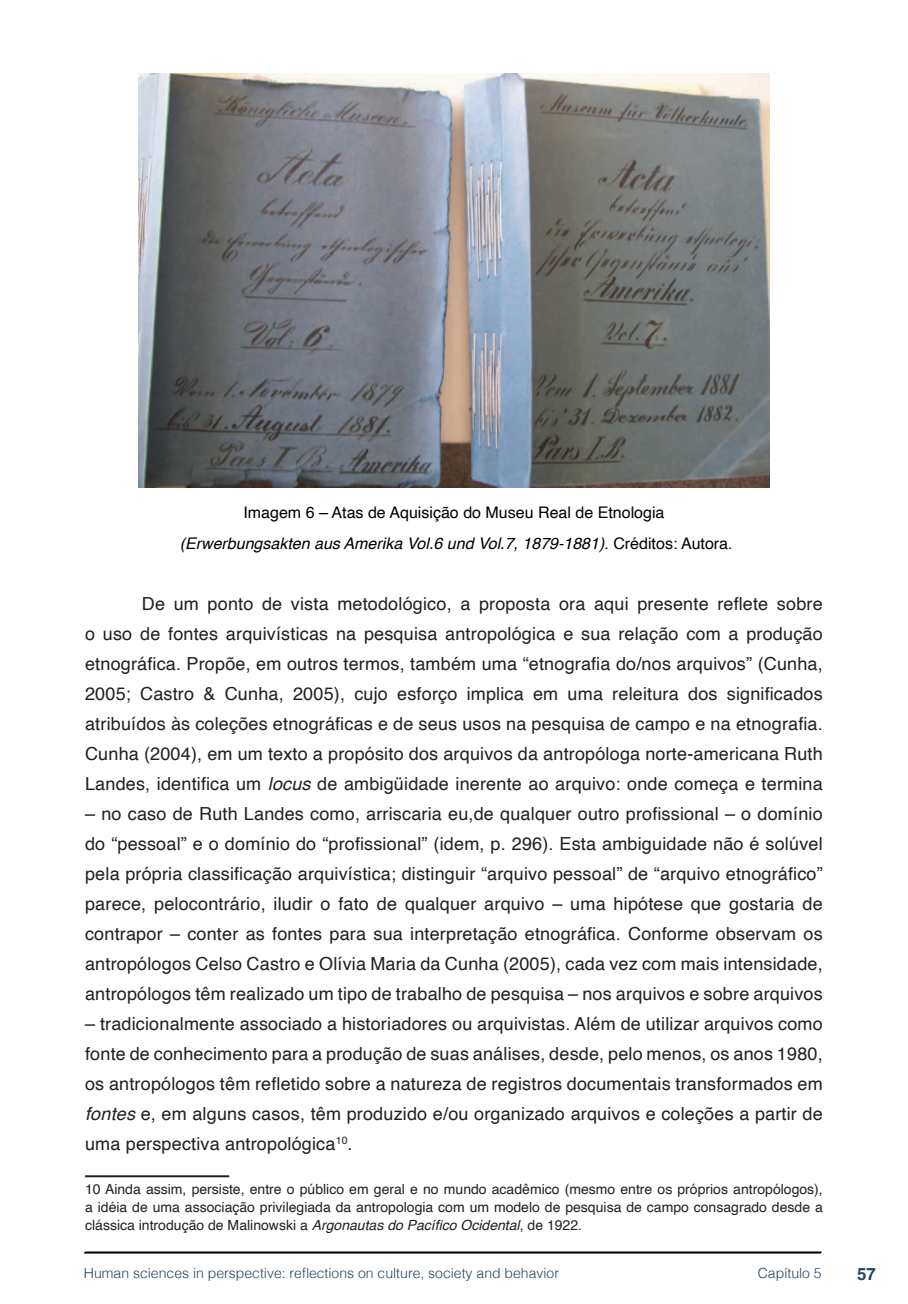
<style>
.page{position:relative;width:908px;height:1304px;background:#fff}
.page>*{position:absolute;margin:0;border:0;box-sizing:border-box;transform-origin:0 0}
.t1{font:18px/30px "Helvetica";letter-spacing:.01em;color:#231f20;text-align:justify}
.t2{font:700 16.8px "Helvetica";color:#23445f}
.t3{font:16px/30.6px "Helvetica";color:#000;text-align:center}
.t4{font:14px/18px "Helvetica";color:#231f20;text-align:justify}
.t5{font:300 14px "Helvetica";color:#23445f}
.s1{font-style:italic}
</style>
<div class="page">
<svg style="left:84px;top:1251px;width:737px;height:3px;background:#515151"></svg>
<img style="left:138px;top:74px;width:631px;height:414px">
<hr style="left:85px;top:1175px;width:144px;height:2px;background:#231f20">
<p class="t3" style="left:180px;top:498px;width:554px">Imagem 6 – Atas de Aquisição do Museu Real de Etnologia <span class="s1">(Erwerbungsakten aus Amerika Vol.6 und Vol.7, 1879-1881)</span>. Créditos: Autora.</p>
<p class="t1" style="left:85px;top:589px;width:738px;text-indent:57px">De um ponto de vista metodológico, a proposta ora aqui presente reflete sobre o uso de fontes arquivísticas na pesquisa antropológica e sua relação com a produção etnográfica. Propõe, em outros termos, também uma “etnografia do/nos arquivos” (Cunha, 2005; Castro &amp; Cunha, 2005), cujo esforço implica em uma releitura dos significados atribuídos às coleções etnográficas e de seus usos na pesquisa de campo e na etnografia.<br>Cunha (2004), em um texto a propósito dos arquivos da antropóloga norte-americana Ruth Landes, identifica um <span class="s1">locus</span> de ambigüidade inerente ao arquivo: onde começa e termina</p>
<p class="t1" style="left:85px;top:799px;width:738px">– no caso de Ruth Landes como, arriscaria eu,de qualquer outro profissional – o domínio do “pessoal” e o domínio do “profissional” (idem, p. 296). Esta ambiguidade não é solúvel pela própria classificação arquivística; distinguir “arquivo pessoal” de “arquivo etnográfico” parece, pelocontrário, iludir o fato de qualquer arquivo – uma hipótese que gostaria de contrapor – conter as fontes para sua interpretação etnográfica. Conforme observam os antropólogos Celso Castro e Olívia Maria da Cunha (2005), cada vez com mais intensidade, antropólogos têm realizado um tipo de trabalho de pesquisa – nos arquivos e sobre arquivos</p>
<p class="t1" style="left:85px;top:1009px;width:738px">– tradicionalmente associado a historiadores ou arquivistas. Além de utilizar arquivos como fonte de conhecimento para a produção de suas análises, desde, pelo menos, os anos 1980, os antropólogos têm refletido sobre a natureza de registros documentais transformados em <span class="s1">fontes</span> e, em alguns casos, têm produzido e/ou organizado arquivos e coleções a partir de uma perspectiva antropológica<sup>10</sup>.</p>
<p class="t4" style="left:85px;top:1181px;width:739px">10 Ainda assim, persiste, entre o público em geral e no mundo acadêmico (mesmo entre os próprios antropólogos), a idéia de uma associação privilegiada da antropologia com um modelo de pesquisa de campo consagrado desde a clássica introdução de Malinowski a <span class="s1">Argonautas do Pacífico Ocidental</span>, de 1922.</p>
<p class="t5" style="left:84px;top:1261px;width:476px">Human sciences in perspective: reflections on culture, society and behavior</p>
<p class="t5" style="left:757px;top:1261px;width:65px">Capítulo 5</p>
<p class="t2" style="left:856px;top:1264px;width:20px">57</p>
</div>
